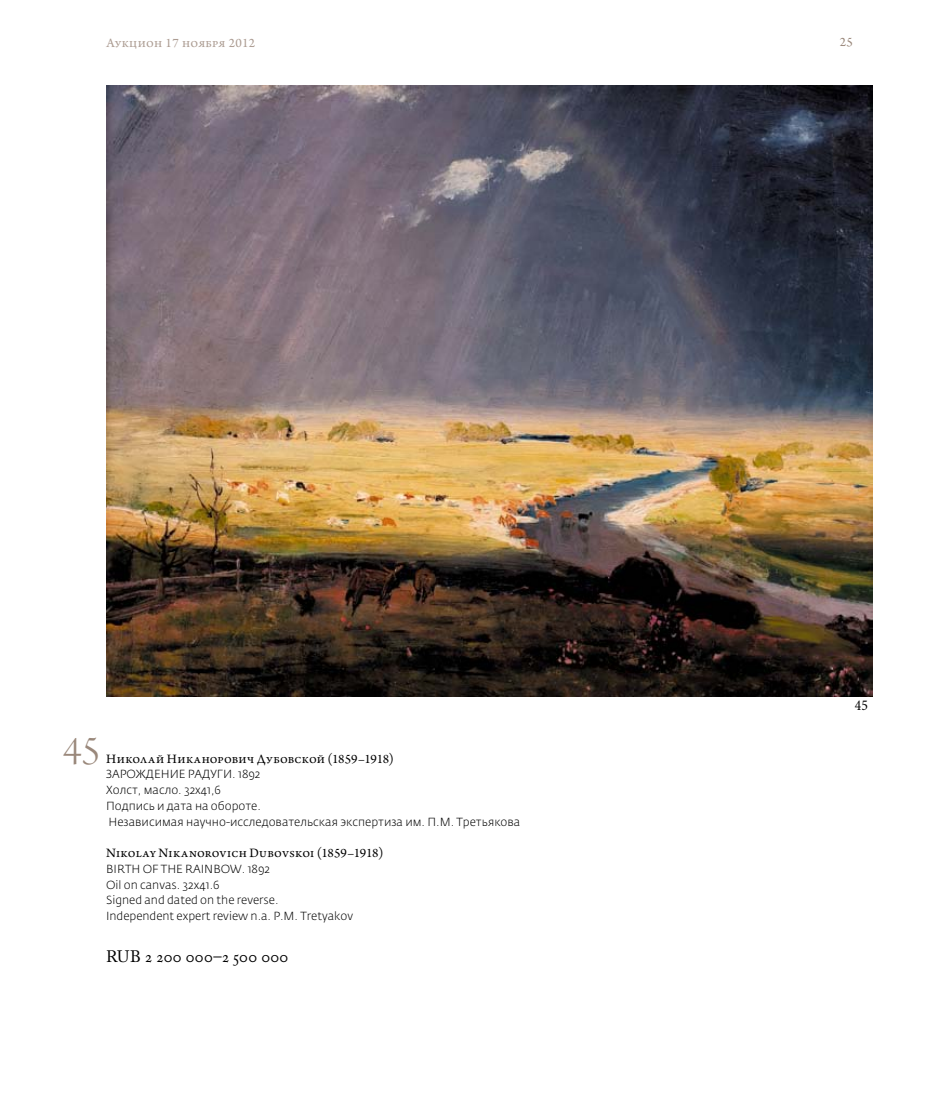
<style>
.page{position:relative;width:936px;height:1106px;background:#fff}
.page>*{position:absolute;margin:0;border:0;box-sizing:border-box;transform-origin:0 0}
.t1{font:42px "Arno Pro Light Display";color:#9a887b}
.t2{font:16.5px "Adobe Caslon Regular SC";letter-spacing:.02em;color:#000}
.t3{font:15px "Minion Pro";color:#000;scale:.9 1}
.t4{font:13.5px "Arno Pro";letter-spacing:.09em;color:#000}
.t5{font:13.5px "Arno Pro";letter-spacing:.055em;color:#ac9c92}
.t6{font:13.5px "Arno Pro";color:#9a887b}
.t7{font:300 11.7px/15.8px "Fedra Sans Pro";color:#000}
</style>
<div class="page">
<img style="left:106px;top:85px;width:766px;height:611px">
<p class="t5" style="left:106px;top:35px;width:150px">Аукцион 17 ноября 2012</p>
<p class="t6" style="left:839px;top:34px;width:15px">25</p>
<h1 class="t1" style="left:63px;top:727px;width:38px">45</h1>
<p class="t4" style="left:106px;top:751px;width:289px">Николай Никанорович Дубовской (1859–1918)</p>
<p class="t7" style="left:106px;top:766px;width:416px">ЗАРОЖДЕНИЕ РАДУГИ. 1892<br>Холст, масло. 32х41,6<br>Подпись и дата на обороте.<br>Независимая научно-исследовательская экспертиза им. П.М. Третьякова</p>
<p class="t4" style="left:106px;top:845px;width:279px">Nikolay Nikanorovich Dubovskoi (1859–1918)</p>
<p class="t7" style="left:106px;top:861px;width:248px">BIRTH OF THE RAINBOW. 1892<br>Oil on canvas. 32x41.6<br>Signed and dated on the reverse.<br>Independent expert review n.a. P.M. Tretyakov</p>
<h2 class="t2" style="left:106px;top:947px;width:184px">RUB 2 200 000–2 500 000</h2>
<p class="t3" style="left:854px;top:695px;width:16px">45</p>
</div>
